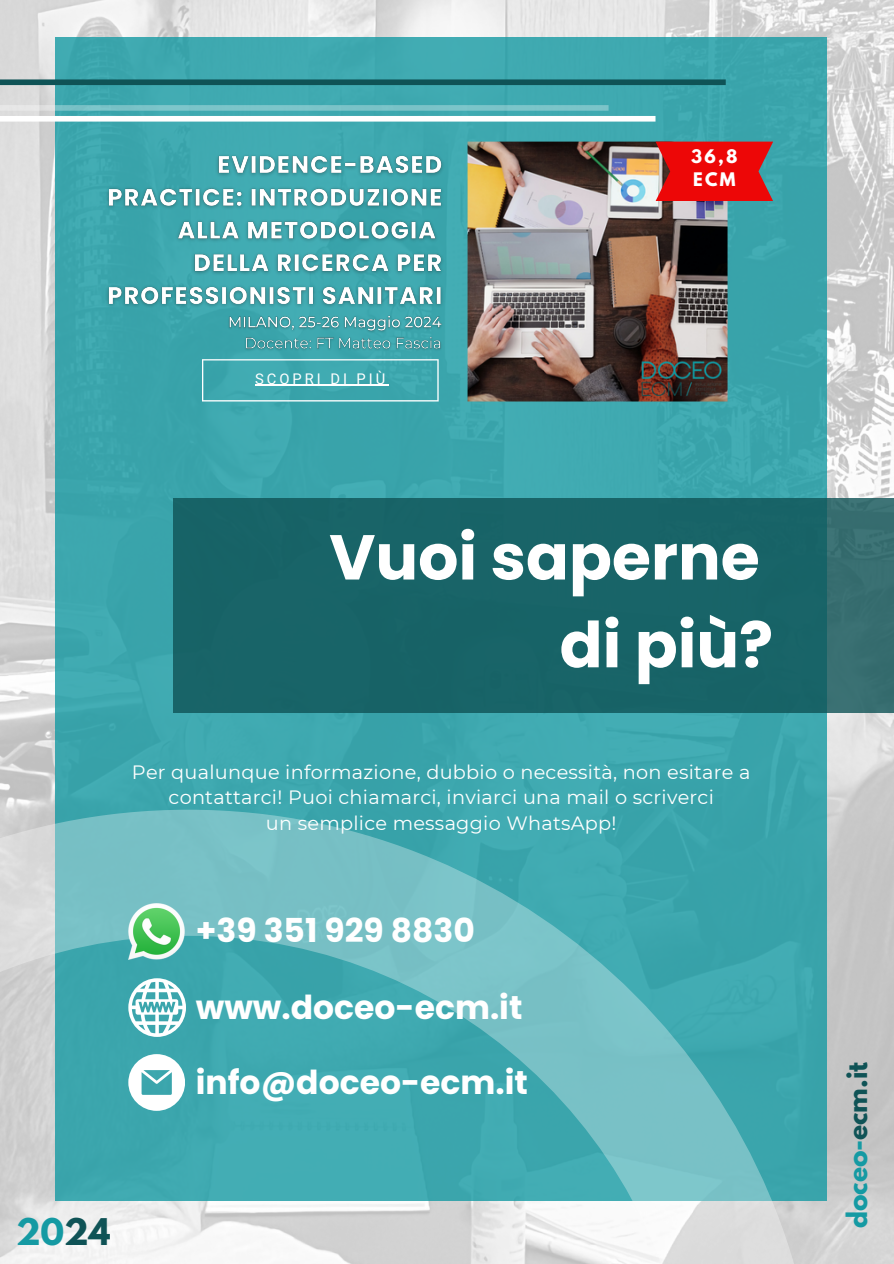
<style>
.page{position:relative;width:894px;height:1264px;background:#fff}
.page>*{position:absolute;margin:0;border:0;box-sizing:border-box;transform-origin:0 0}
.t1{font:700 63.3px/87.8px "Poppins";color:#fff;text-align:right}
.t2{font:700 33px "Poppins";color:#fff}
.t3{font:700 32.55px "League Spartan";color:#159aa3}
.t4{font:700 24.9px "League Spartan";color:#159aa3}
.t5{font:19.2px/25.8px "Montserrat";letter-spacing:.015em;color:#fff;text-align:center}
.t6{font:700 16.5px/22.5px "League Spartan";color:#fff}
.t7{font:14.7px "Roboto";letter-spacing:.2em;color:#fff}
.s1{color:#0f5356}
</style>
<div class="page">
<img style="left:0;top:0;width:893px;height:1263px">
<div style="left:55px;top:38px;width:771px;height:1162px;background:#3ca7ae"></div>
<img style="left:467px;top:142px;width:260px;height:259px">
<svg style="left:202px;top:359px;width:236px;height:42px"></svg>
<svg style="left:0;top:809px;width:818px;height:454px"></svg>
<div style="left:0;top:79px;width:725px;height:6px;background:#0f5356"></div>
<div style="left:0;top:116px;width:655px;height:6px;background:#fff"></div>
<svg style="left:0;top:105px;width:608px;height:6px;background:#81c5c9"></svg>
<svg style="left:655px;top:142px;width:118px;height:59px;background:#dd1a1a"></svg>
<svg style="left:173px;top:498px;width:720px;height:214px;background:#1a6468"></svg>
<img style="left:128px;top:903px;width:57px;height:56px">
<svg style="left:128px;top:1054px;width:57px;height:56px"></svg>
<svg style="left:128px;top:978px;width:58px;height:58px"></svg>
<img style="left:107px;top:155px;width:336px;height:152px">
<img style="left:228px;top:315px;width:214px;height:35px">
<hr style="left:255px;top:385px;width:133px;height:1px;background:#fff">
<p class="t6" style="left:691px;top:147px;width:48px">36,8<br>ECM</p>
<p class="t7" style="left:255px;top:370px;width:131px">SCOPRI DI PIÙ</p>
<h1 class="t1" style="left:329px;top:513px;width:445px">Vuoi saperne di più?</h1>
<p class="t5" style="left:132px;top:758px;width:619px">Per qualunque informazione, dubbio o necessità, non esitare a contattarci! Puoi chiamarci, inviarci una mail o scriverci<br>un semplice messaggio WhatsApp!</p>
<h2 class="t2" style="left:196px;top:907px;width:280px">+39 351 929 8830</h2>
<h2 class="t2" style="left:196px;top:984px;width:328px">www.doceo-ecm.it</h2>
<h2 class="t2" style="left:196px;top:1058px;width:333px">info@doceo-ecm.it</h2>
<h3 class="t3" style="left:16px;top:1215px;width:96px">20<span class="s1">24</span></h3>
<p class="t4" style="left:844px;top:1228px;width:168px;rotate:-90deg">doceo-<span class="s1">ecm.it</span></p>
</div>
